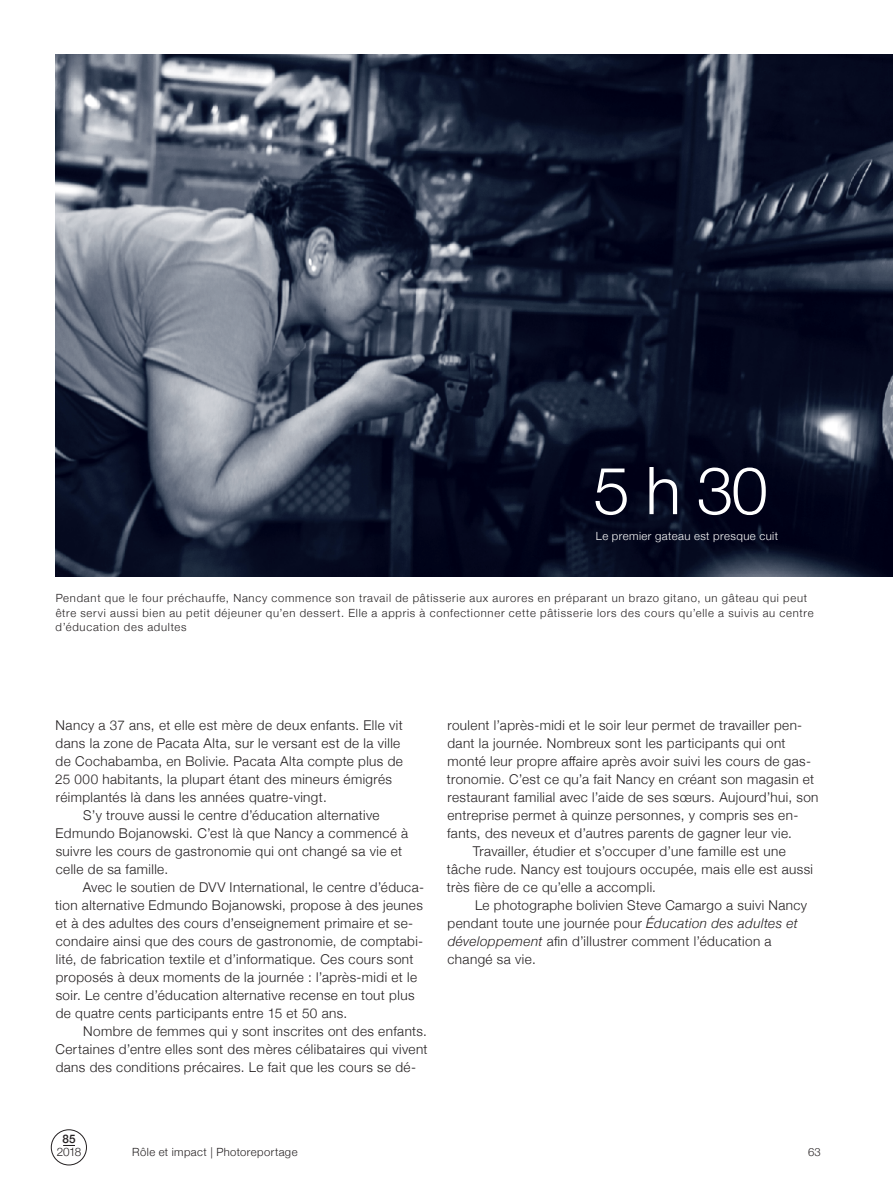
<style>
.page{position:relative;width:893px;height:1191px;background:#fff}
.page>*{position:absolute;margin:0;border:0;box-sizing:border-box;transform-origin:0 0}
.t1{font:300 66px "Helvetica Neue";color:#fff}
.t2{font:300 13.5px "Helvetica Neue";letter-spacing:.03em;color:#231f20}
.t3{font:300 11.7px "Helvetica Neue";color:#231f20}
.t4{font:500 11.7px "Helvetica Neue";color:#231f20}
.t5{font:300 11.25px/14.4px "Helvetica Neue";letter-spacing:.065em;color:#231f20}
.t6{font:300 11.25px "Helvetica Neue";letter-spacing:.035em;color:#fff}
.t7{font:300 11.25px "Helvetica Neue";letter-spacing:.035em;color:#231f20}
.s1{font-style:italic}
</style>
<div class="page">
<div style="left:51px;top:1129px;width:36px;height:36px;border:1px solid #231f20;border-radius:50%"></div>
<svg style="left:63px;top:1145px;width:12px;height:1px"></svg>
<img style="left:55px;top:54px;width:838px;height:522px">
<h1 class="t1" style="left:593px;top:437px;width:176px">5 h 30</h1>
<p class="t6" style="left:596px;top:527px;width:184px">Le premier gateau est presque cuit</p>
<p class="t5" style="left:56px;top:590px;width:759px">Pendant que le four préchauffe, Nancy commence son travail de pâtisserie aux aurores en préparant un brazo gitano, un gâteau qui peut être servi aussi bien au petit déjeuner qu’en dessert. Elle a appris à confectionner cette pâtisserie lors des cours qu’elle a suivis au centre d’éducation des adultes</p>
<p class="t2" style="left:56px;top:714px;width:349px">Nancy a 37 ans, et elle est mère de deux enfants. Elle vit</p>
<p class="t2" style="left:56px;top:732px;width:346px">dans la zone de Pacata Alta, sur le versant est de la ville</p>
<p class="t2" style="left:56px;top:750px;width:349px">de Cochabamba, en Bolivie. Pacata Alta compte plus de</p>
<p class="t2" style="left:55px;top:768px;width:338px">25 000 habitants, la plupart étant des mineurs émigrés</p>
<p class="t2" style="left:56px;top:786px;width:272px">réimplantés là dans les années quatre-vingt.</p>
<p class="t2" style="left:83px;top:804px;width:298px">S’y trouve aussi le centre d’éducation alternative</p>
<p class="t2" style="left:56px;top:822px;width:354px">Edmundo Bojanowski. C’est là que Nancy a commencé à</p>
<p class="t2" style="left:56px;top:840px;width:348px">suivre les cours de gastronomie qui ont changé sa vie et</p>
<p class="t2" style="left:56px;top:858px;width:114px">celle de sa famille.</p>
<p class="t2" style="left:83px;top:876px;width:343px">Avec le soutien de DVV International, le centre d’éduca-</p>
<p class="t2" style="left:55px;top:894px;width:369px">tion alternative Edmundo Bojanowski, propose à des jeunes</p>
<p class="t2" style="left:56px;top:912px;width:359px">et à des adultes des cours d’enseignement primaire et se-</p>
<p class="t2" style="left:56px;top:930px;width:369px">condaire ainsi que des cours de gastronomie, de comptabi-</p>
<p class="t2" style="left:56px;top:948px;width:359px">lité, de fabrication textile et d’informatique. Ces cours sont</p>
<p class="t2" style="left:56px;top:966px;width:363px">proposés à deux moments de la journée : l’après-midi et le</p>
<p class="t2" style="left:56px;top:984px;width:360px">soir. Le centre d’éducation alternative recense en tout plus</p>
<p class="t2" style="left:56px;top:1002px;width:293px">de quatre cents participants entre 15 et 50 ans.</p>
<p class="t2" style="left:83px;top:1020px;width:345px">Nombre de femmes qui y sont inscrites ont des enfants.</p>
<p class="t2" style="left:56px;top:1038px;width:374px">Certaines d’entre elles sont des mères célibataires qui vivent</p>
<p class="t2" style="left:56px;top:1056px;width:362px">dans des conditions précaires. Le fait que les cours se dé-</p>
<p class="t2" style="left:447px;top:714px;width:356px">roulent l’après-midi et le soir leur permet de travailler pen-</p>
<p class="t2" style="left:447px;top:732px;width:340px">dant la journée. Nombreux sont les participants qui ont</p>
<p class="t2" style="left:447px;top:750px;width:365px">monté leur propre affaire après avoir suivi les cours de gas-</p>
<p class="t2" style="left:447px;top:768px;width:369px">tronomie. C’est ce qu’a fait Nancy en créant son magasin et</p>
<p class="t2" style="left:447px;top:786px;width:372px">restaurant familial avec l’aide de ses sœurs. Aujourd’hui, son</p>
<p class="t2" style="left:447px;top:804px;width:352px">entreprise permet à quinze personnes, y compris ses en-</p>
<p class="t2" style="left:447px;top:822px;width:346px">fants, des neveux et d’autres parents de gagner leur vie.</p>
<p class="t2" style="left:473px;top:840px;width:314px">Travailler, étudier et s’occuper d’une famille est une</p>
<p class="t2" style="left:447px;top:858px;width:368px">tâche rude. Nancy est toujours occupée, mais elle est aussi</p>
<p class="t2" style="left:447px;top:876px;width:211px">très fière de ce qu’elle a accompli.</p>
<p class="t2" style="left:475px;top:894px;width:334px">Le photographe bolivien Steve Camargo a suivi Nancy</p>
<p class="t2" style="left:447px;top:912px;width:352px">pendant toute une journée pour <span class="s1">Éducation des adultes et</span></p>
<p class="t2" style="left:448px;top:930px;width:325px"><span class="s1">développement</span> afin d’illustrer comment l’éducation a</p>
<p class="t2" style="left:447px;top:948px;width:90px">changé sa vie.</p>
<p class="t4" style="left:63px;top:1129px;width:15px">85</p>
<p class="t3" style="left:57px;top:1142px;width:26px">2018</p>
<p class="t5" style="left:808px;top:1144px;width:14px">63</p>
<p class="t7" style="left:132px;top:1143px;width:167px">Rôle et impact | Photoreportage</p>
</div>
